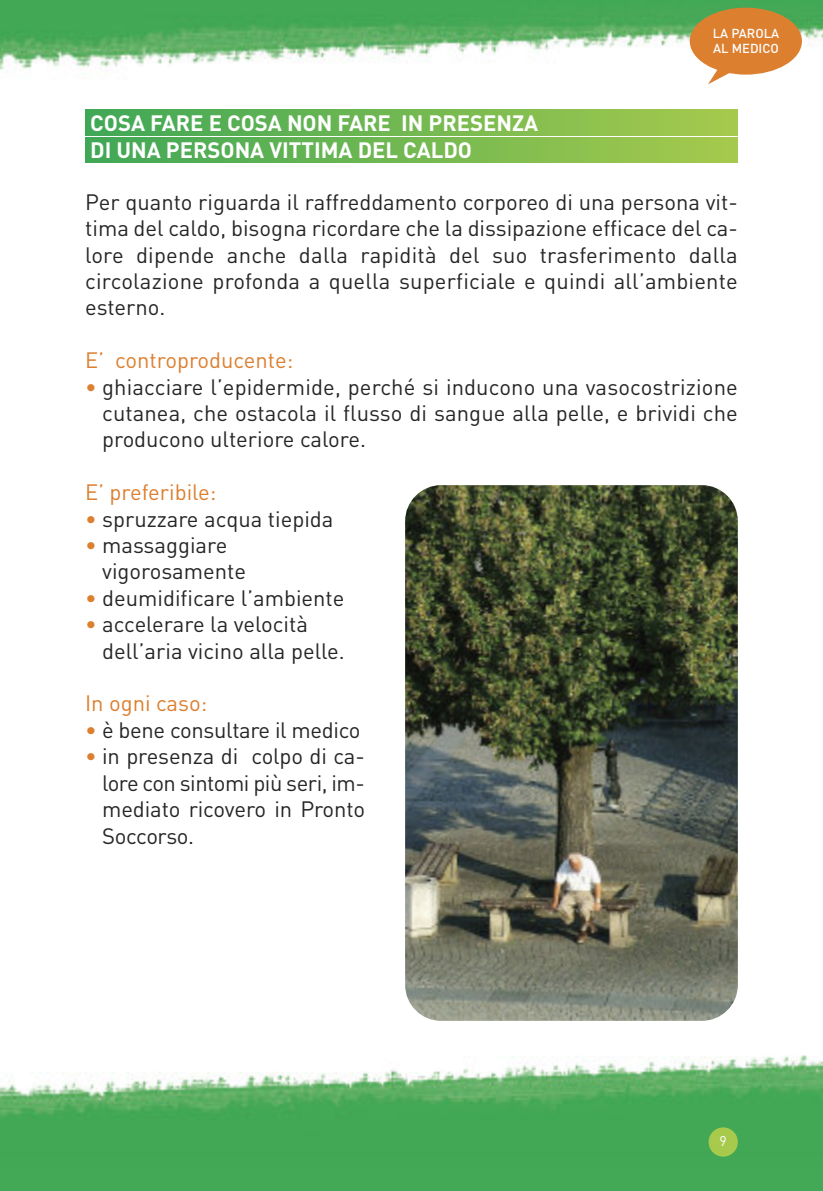
<style>
.page{position:relative;width:823px;height:1191px;background:#fff}
.page>*{position:absolute;margin:0;border:0;box-sizing:border-box;transform-origin:0 0}
.t1{font:22px/26.4px "DIN";color:#272627;text-align:justify}
.t2{font:700 22px/26.4px "DIN";color:#fff}
.t3{font:22px "DIN";color:#dc7f2f}
.t4{font:14px "DIN";color:#fff}
.t5{font:500 13px/15.4px "DIN";color:#fff}
.s1{color:#dc7f2f}
</style>
<div class="page">
<img style="left:0;top:0;width:822px;height:1191px">
<div style="left:708px;top:1127px;width:29px;height:29px;background:#a7ca4c;border-radius:50%"></div>
<div style="left:689px;top:8px;width:112px;height:67px;background:#dc7f2f;border-radius:50%"></div>
<svg style="left:707px;top:65px;width:39px;height:19px"></svg>
<div style="left:85px;top:110px;width:652px;height:25px;background:linear-gradient(to right,#40a757,#a6ca4c)"></div>
<div style="left:85px;top:137px;width:652px;height:25px;background:linear-gradient(to right,#40a757,#a6ca4c)"></div>
<img style="left:405px;top:485px;width:332px;height:535px;border-radius:36px">
<p class="t5" style="left:712px;top:25px;width:68px">LA PAROLA<br>AL MEDICO</p>
<p class="t2" style="left:90px;top:110px;width:449px">COSA FARE E COSA NON FARE IN PRESENZA<br>DI UNA PERSONA VITTIMA DEL CALDO</p>
<p class="t1" style="left:85px;top:189px;width:653px">Per quanto riguarda il raffreddamento corporeo di una persona vit&shy;tima del caldo, bisogna ricordare che la dissipazione efficace del ca&shy;lore dipende anche dalla rapidità del suo trasferimento dalla circolazione profonda a quella superficiale e quindi all’ambiente esterno.</p>
<p class="t3" style="left:85px;top:348px;width:209px">E’ controproducente:</p>
<p class="t1" style="left:102px;top:374px;width:636px;text-indent:-17px"><span class="s1">•</span> ghiacciare l’epidermide, perché si inducono una vasocostrizione cutanea, che ostacola il flusso di sangue alla pelle, e brividi che producono ulteriore calore.</p>
<p class="t3" style="left:85px;top:480px;width:133px">E’ preferibile:</p>
<p class="t1" style="left:85px;top:506px;width:250px"><span class="s1">•</span> spruzzare acqua tiepida</p>
<p class="t1" style="left:102px;top:532px;width:145px;text-indent:-17px"><span class="s1">•</span> massaggiare vigorosamente</p>
<p class="t1" style="left:85px;top:585px;width:260px"><span class="s1">•</span> deumidificare l’ambiente</p>
<p class="t1" style="left:102px;top:611px;width:244px;text-indent:-17px"><span class="s1">•</span> accelerare la velocità dell’aria vicino alla pelle.</p>
<p class="t3" style="left:85px;top:691px;width:124px">In ogni caso:</p>
<p class="t1" style="left:85px;top:717px;width:277px"><span class="s1">•</span> è bene consultare il medico</p>
<p class="t1" style="left:102px;top:743px;width:264px;text-indent:-17px"><span class="s1">•</span> in presenza di colpo di ca&shy;lore con sintomi più seri, im&shy;mediato ricovero in Pronto Soccorso.</p>
<p class="t4" style="left:719px;top:1132px;width:9px">9</p>
</div>
